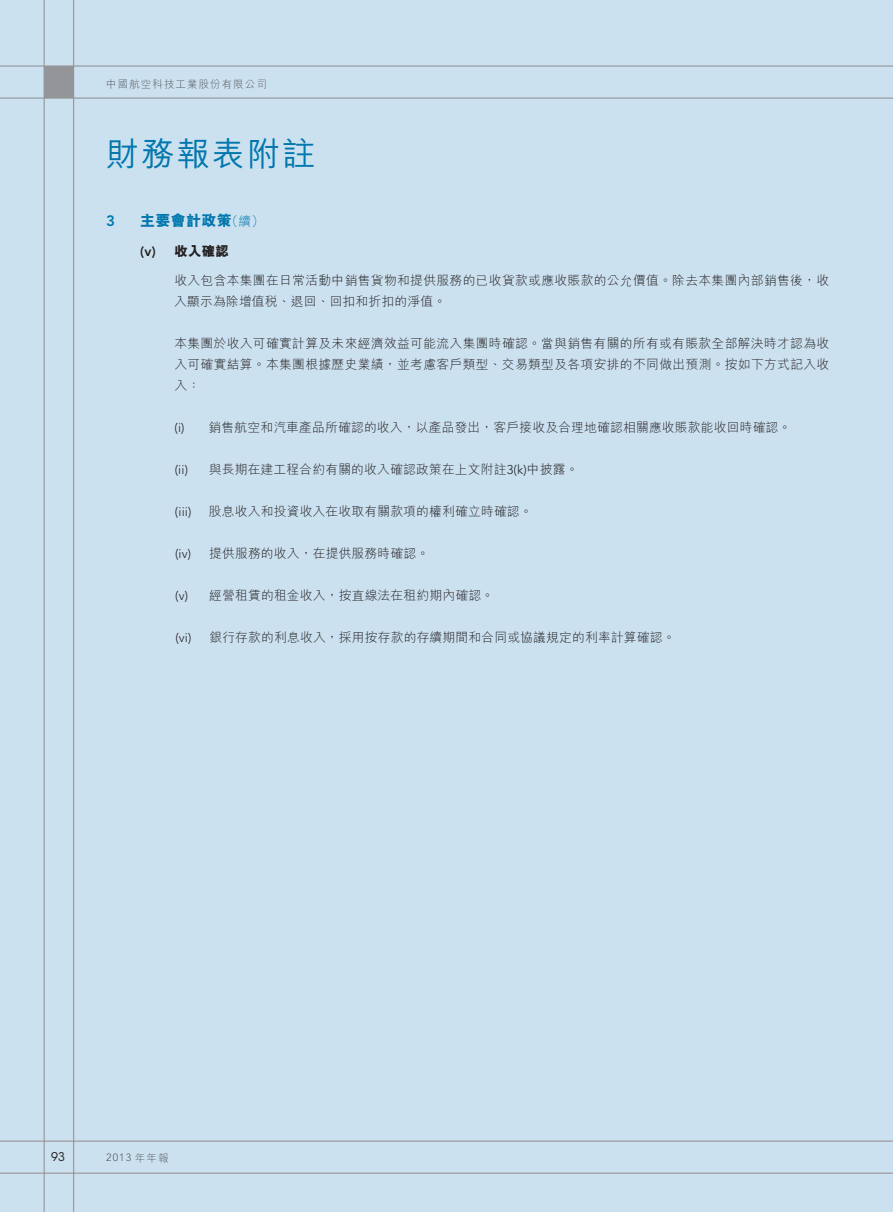
<style>
.page{position:relative;width:893px;height:1212px;background:#cce1f0}
.page>*{position:absolute;margin:0;border:0;box-sizing:border-box;transform-origin:0 0}
.t1{font:500 33px "M Hei HK";letter-spacing:.065em;color:#0078ae}
.t2{font:800 15px "M Hei HK";letter-spacing:.02em;color:#0078ae}
.t3{font:800 15px "Avenir LT Std";color:#0078ae}
.t4{font:800 13.5px "M Hei HK";color:#231f20}
.t5{font:300 12.75px/21px "M Hei HK";letter-spacing:.015em;color:#231f20}
.t6{font:300 12.75px "Avenir LT Std";color:#231f20}
.t7{font:12px "ITC Avant Garde Std";color:#231f20}
.t8{font:300 10.5px "M Hei HK";letter-spacing:.1em;color:#57585a}
.t9{font:300 10.5px "Avenir LT Std";color:#57585a}
.s1{font-weight:300;font-size:12.75px}
.s2{font-family:"Avenir LT Std"}
.s3{font-family:"M Hei HK"}
</style>
<div class="page">
<p class="t8" style="left:106px;top:77px;width:162px">中國航空科技工業股份有限公司</p>
<h1 class="t1" style="left:106px;top:129px;width:211px">財務報表附註</h1>
<p class="t3" style="left:106px;top:212px;width:10px">3</p>
<p class="t2" style="left:140px;top:210px;width:125px">主要會計政策<span class="s1">（續）</span></p>
<p class="t4" style="left:140px;top:241px;width:90px"><span class="s2">(v)</span> 收入確認</p>
<p class="t5" style="left:174px;top:269px;width:656px">收入包含本集團在日常活動中銷售貨物和提供服務的已收貨款或應收賬款的公允價值。除去本集團內部銷售後，收入顯示為除增值稅、退回、回扣和折扣的淨值。</p>
<p class="t5" style="left:174px;top:332px;width:656px;text-align:justify">本集團於收入可確實計算及未來經濟效益可能流入集團時確認。當與銷售有關的所有或有賬款全部解決時才認為收入可確實結算。本集團根據歷史業績，並考慮客戶類型、交易類型及各項安排的不同做出預測。按如下方式記入收入：</p>
<p class="t5" style="left:175px;top:416px;width:618px"><span class="s2">(i)</span> 銷售航空和汽車產品所確認的收入，以產品發出，客戶接收及合理地確認相關應收賬款能收回時確認。</p>
<p class="t5" style="left:175px;top:458px;width:405px"><span class="s2">(ii)</span> 與長期在建工程合約有關的收入確認政策在上文附註<span class="s2">3(k)</span>中披露。</p>
<p class="t6" style="left:175px;top:504px;width:18px">(iii)</p>
<p class="t5" style="left:209px;top:500px;width:325px">股息收入和投資收入在收取有關款項的權利確立時確認。</p>
<p class="t5" style="left:175px;top:542px;width:256px"><span class="s2">(iv)</span> 提供服務的收入，在提供服務時確認。</p>
<p class="t5" style="left:175px;top:584px;width:320px"><span class="s2">(v)</span> 經營租賃的租金收入，按直線法在租約期內確認。</p>
<p class="t5" style="left:175px;top:626px;width:502px"><span class="s2">(vi)</span> 銀行存款的利息收入，採用按存款的存續期間和合同或協議規定的利率計算確認。</p>
<p class="t7" style="left:51px;top:1149px;width:15px">93</p>
<p class="t9" style="left:106px;top:1151px;width:64px">2013 <span class="s3">年年報</span></p>
</div>
